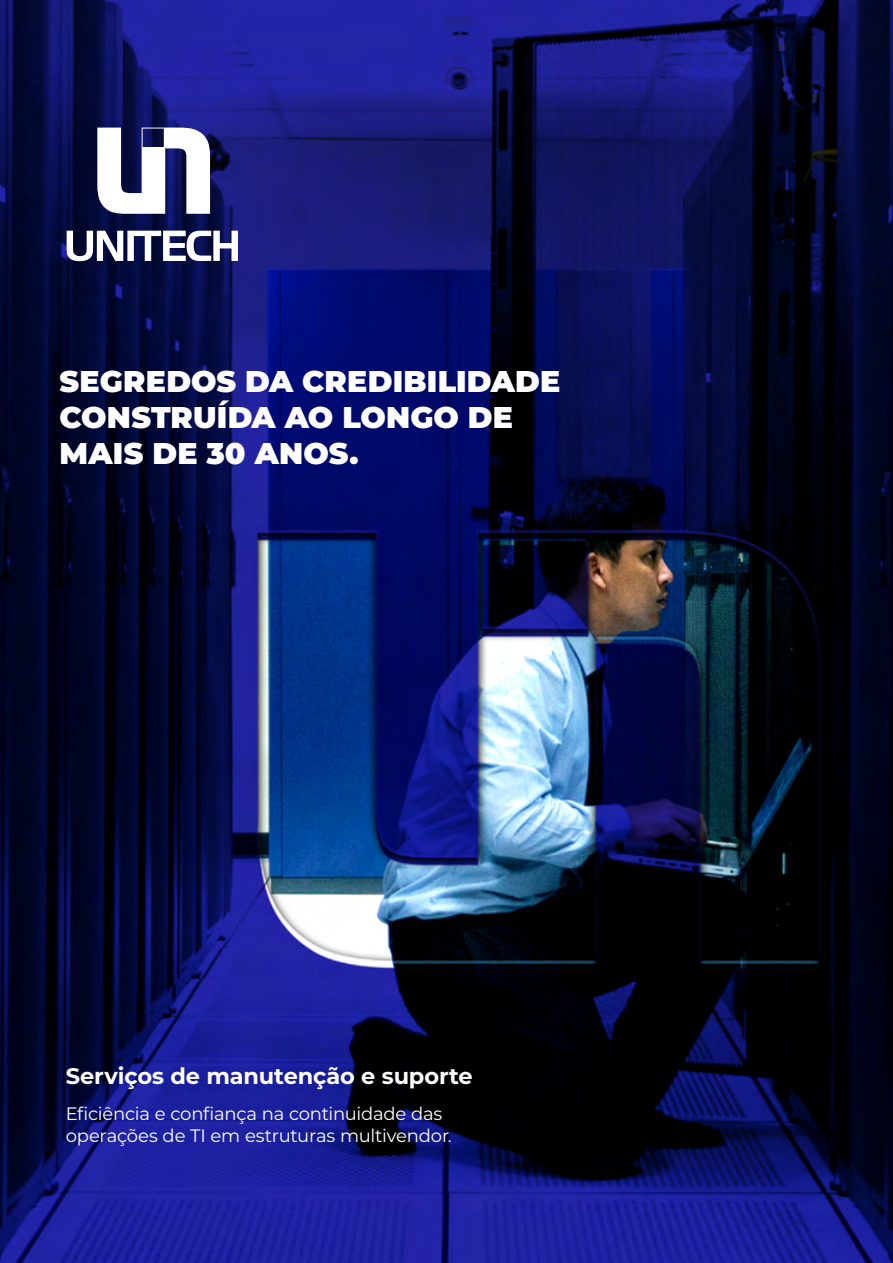
<style>
.page{position:relative;width:893px;height:1263px;background:#fff}
.page>*{position:absolute;margin:0;border:0;box-sizing:border-box;transform-origin:0 0}
.t1{font:900 30px/36px "Montserrat";letter-spacing:.005em;color:#fff}
.t2{font:700 22.5px "Montserrat";letter-spacing:-.005em;color:#fff}
.t3{font:18px/21.6px "Montserrat";letter-spacing:-.015em;color:#fff}
</style>
<div class="page">
<img style="left:0;top:0;width:893px;height:1263px">
<svg style="left:67px;top:231px;width:171px;height:30px"></svg>
<svg style="left:97px;top:128px;width:113px;height:86px"></svg>
<p class="t1" style="left:60px;top:361px;width:502px">SEGREDOS DA CREDIBILIDADE<br>CONSTRUÍDA AO LONGO DE<br>MAIS DE 30 ANOS.</p>
<p class="t2" style="left:66px;top:1060px;width:408px">Serviços de manutenção e suporte</p>
<p class="t3" style="left:66px;top:1102px;width:387px">Eficiência e confiança na continuidade das operações de TI em estruturas multivendor.</p>
</div>
